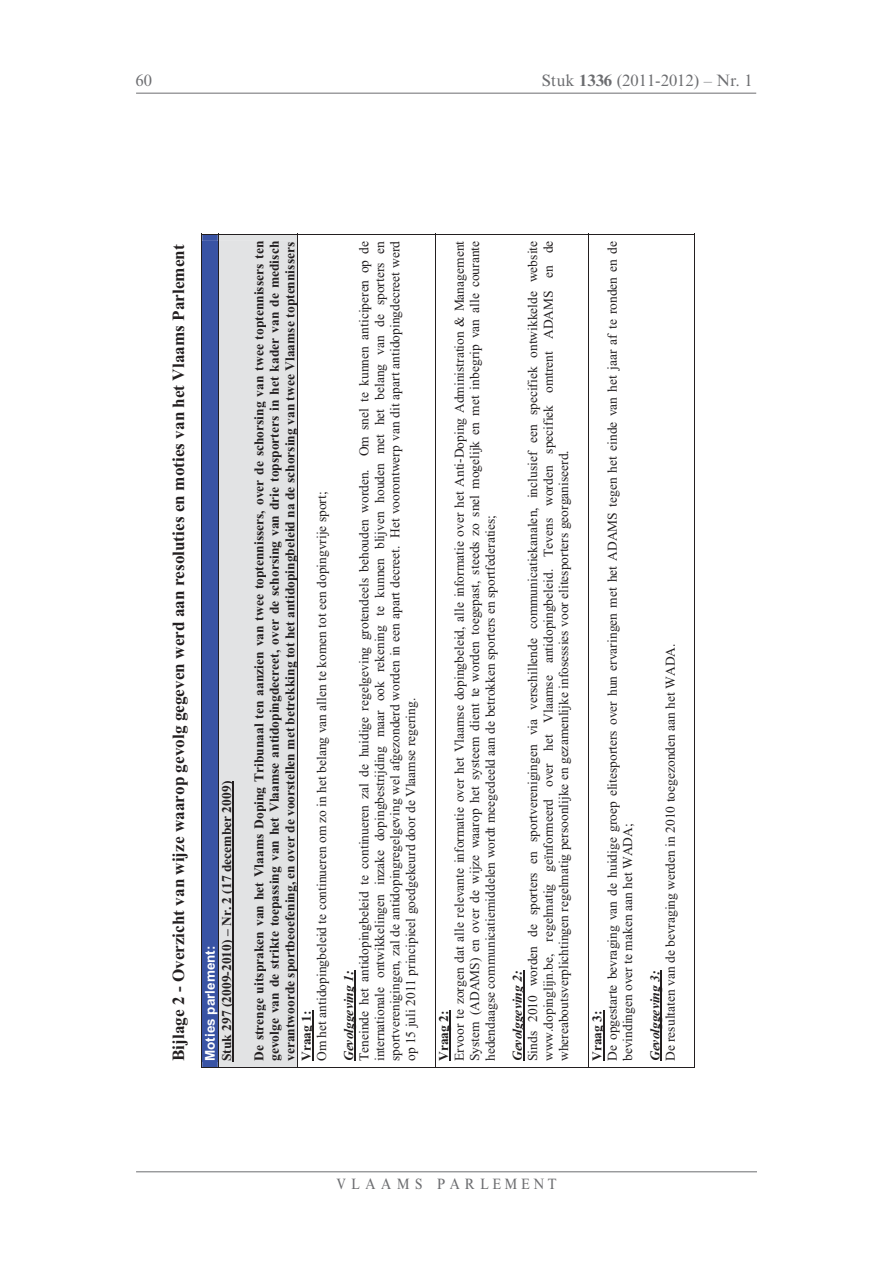
<style>
.page{position:relative;width:893px;height:1263px;background:#fff}
.page>*{position:absolute;margin:0;border:0;box-sizing:border-box;transform-origin:0 0}
.t1{font:700 17.1px "Times New Roman";color:#231f20}
.t2{font:16.5px "Times New Roman MT Std";color:#6c6d70}
.t3{font:15px "Times New Roman MT Std";letter-spacing:.38em;color:#6c6d70;scale:.88 1}
.t4{font:13.5px/15.6px "Times New Roman";color:#231f20;text-align:justify}
.t5{font:700 13.5px/15.8px "Times New Roman";color:#231f20;text-align:justify}
.t6{font:italic 700 13.5px "Times New Roman";color:#231f20}
.t7{font:700 13.5px "Arial";color:#fff}
.s1{font-weight:700}
</style>
<div class="page">
<div style="left:202px;top:234px;width:16px;height:834px;background:#3953a4"></div>
<div style="left:218px;top:241px;width:16px;height:820px;background:#e2e3e4"></div>
<hr style="left:232px;top:781px;width:2px;height:280px;background:#231f20">
<div style="left:234px;top:241px;width:32px;height:820px;background:#e2e3e4"></div>
<div style="left:266px;top:241px;width:16px;height:820px;background:#e2e3e4"></div>
<div style="left:282px;top:241px;width:15px;height:820px;background:#e2e3e4"></div>
<hr style="left:218px;top:234px;width:1px;height:834px;background:#231f20">
<hr style="left:218px;top:1067px;width:79px;height:1px;background:#231f20">
<hr style="left:218px;top:234px;width:79px;height:1px;background:#231f20">
<hr style="left:312px;top:1011px;width:1px;height:50px;background:#231f20">
<hr style="left:297px;top:234px;width:1px;height:834px;background:#231f20">
<hr style="left:298px;top:1067px;width:42px;height:1px;background:#231f20">
<hr style="left:298px;top:234px;width:42px;height:1px;background:#231f20">
<hr style="left:354px;top:971px;width:2px;height:90px;background:#231f20">
<hr style="left:340px;top:1067px;width:95px;height:1px;background:#231f20">
<hr style="left:340px;top:234px;width:95px;height:1px;background:#231f20">
<hr style="left:450px;top:1011px;width:1px;height:50px;background:#231f20">
<hr style="left:435px;top:234px;width:1px;height:834px;background:#231f20">
<hr style="left:436px;top:1067px;width:73px;height:1px;background:#231f20">
<hr style="left:436px;top:234px;width:73px;height:1px;background:#231f20">
<hr style="left:523px;top:971px;width:1px;height:90px;background:#231f20">
<hr style="left:509px;top:1067px;width:79px;height:1px;background:#231f20">
<hr style="left:509px;top:234px;width:79px;height:1px;background:#231f20">
<hr style="left:603px;top:1011px;width:1px;height:50px;background:#231f20">
<hr style="left:588px;top:234px;width:1px;height:834px;background:#231f20">
<hr style="left:589px;top:1067px;width:58px;height:1px;background:#231f20">
<hr style="left:589px;top:234px;width:58px;height:1px;background:#231f20">
<hr style="left:661px;top:971px;width:1px;height:90px;background:#231f20">
<hr style="left:647px;top:1067px;width:48px;height:1px;background:#231f20">
<hr style="left:647px;top:234px;width:48px;height:1px;background:#231f20">
<hr style="left:695px;top:234px;width:1px;height:834px;background:#231f20">
<hr style="left:136px;top:1171px;width:621px;height:1px;background:#6c6d70">
<hr style="left:136px;top:93px;width:620px;height:1px;background:#6c6d70">
<p class="t2" style="left:136px;top:70px;width:18px">60</p>
<p class="t2" style="left:542px;top:71px;width:212px">Stuk <span class="s1">1336</span> (2011-2012) – Nr. 1</p>
<p class="t1" style="left:173px;top:1061px;width:818px;rotate:-90deg">Bijlage 2 - Overzicht van wijze waarop gevolg gegeven werd aan resoluties en moties van het Vlaams Parlement</p>
<p class="t5" style="left:220px;top:1061px;width:282px;rotate:-90deg">Stuk 297 (2009-2010) – Nr. 2 (17 december 2009)</p>
<p class="t7" style="left:205px;top:1061px;width:117px;rotate:-90deg">Moties parlement:</p>
<p class="t5" style="left:253px;top:1061px;width:822px;rotate:-90deg">De strenge uitspraken van het Vlaams Doping Tribunaal ten aanzien van twee toptennissers, over de schorsing van twee toptennissers ten gevolge van de strikte toepassing van het Vlaamse antidopingdecreet, over de schorsing van drie topsporters in het kader van de medisch verantwoorde sportbeoefening, en over de voorstellen met betrekking tot het antidopingbeleid na de schorsing van twee Vlaamse toptennissers Vraag 1:</p>
<p class="t4" style="left:315px;top:1061px;width:571px;rotate:-90deg">Om het antidopingbeleid te continueren om zo in het belang van allen te komen tot een dopingvrije sport;</p>
<p class="t4" style="left:357px;top:1061px;width:822px;rotate:-90deg">Teneinde het antidopingbeleid te continueren zal de huidige regelgeving grotendeels behouden worden. Om snel te kunnen anticiperen op de internationale ontwikkelingen inzake dopingbestrijding maar ook rekening te kunnen blijven houden met het belang van de sporters en sportverenigingen, zal de antidopingregelgeving wel afgezonderd worden in een apart decreet. Het voorontwerp van dit apart antidopingdecreet werd op 15 juli 2011 principieel goedgekeurd door de Vlaamse regering.</p>
<p class="t6" style="left:340px;top:1061px;width:92px;rotate:-90deg">Gevolggeving 1:</p>
<p class="t4" style="left:453px;top:1061px;width:822px;rotate:-90deg">Ervoor te zorgen dat alle relevante informatie over het Vlaamse dopingbeleid, alle informatie over het Anti-Doping Administration &amp; Management System (ADAMS) en over de wijze waarop het systeem dient te worden toegepast, steeds zo snel mogelijk en met inbegrip van alle courante hedendaagse communicatiemiddelen wordt meegedeeld aan de betrokken sporters en sportfederaties;</p>
<p class="t5" style="left:437px;top:1061px;width:52px;rotate:-90deg">Vraag 2:</p>
<p class="t4" style="left:526px;top:1061px;width:822px;rotate:-90deg">Sinds 2010 worden de sporters en sportverenigingen via verschillende communicatiekanalen, inclusief een specifiek ontwikkelde website www.dopinglijn.be, regelmatig geïnformeerd over het Vlaamse antidopingbeleid. Tevens worden specifiek omtrent ADAMS en de whereaboutsverplichtingen regelmatig persoonlijke en gezamenlijke infosessies voor elitesporters georganiseerd.</p>
<p class="t6" style="left:509px;top:1061px;width:92px;rotate:-90deg">Gevolggeving 2:</p>
<p class="t4" style="left:606px;top:1061px;width:822px;rotate:-90deg">De opgestarte bevraging van de huidige groep elitesporters over hun ervaringen met het ADAMS tegen het einde van het jaar af te ronden en de bevindingen over te maken aan het WADA;</p>
<p class="t5" style="left:590px;top:1061px;width:52px;rotate:-90deg">Vraag 3:</p>
<p class="t4" style="left:664px;top:1061px;width:419px;rotate:-90deg">De resultaten van de bevraging werden in 2010 toegezonden aan het WADA.</p>
<p class="t6" style="left:647px;top:1061px;width:92px;rotate:-90deg">Gevolggeving 3:</p>
<p class="t3" style="left:336px;top:1176px;width:252px">VLAAMS PARLEMENT</p>
</div>
